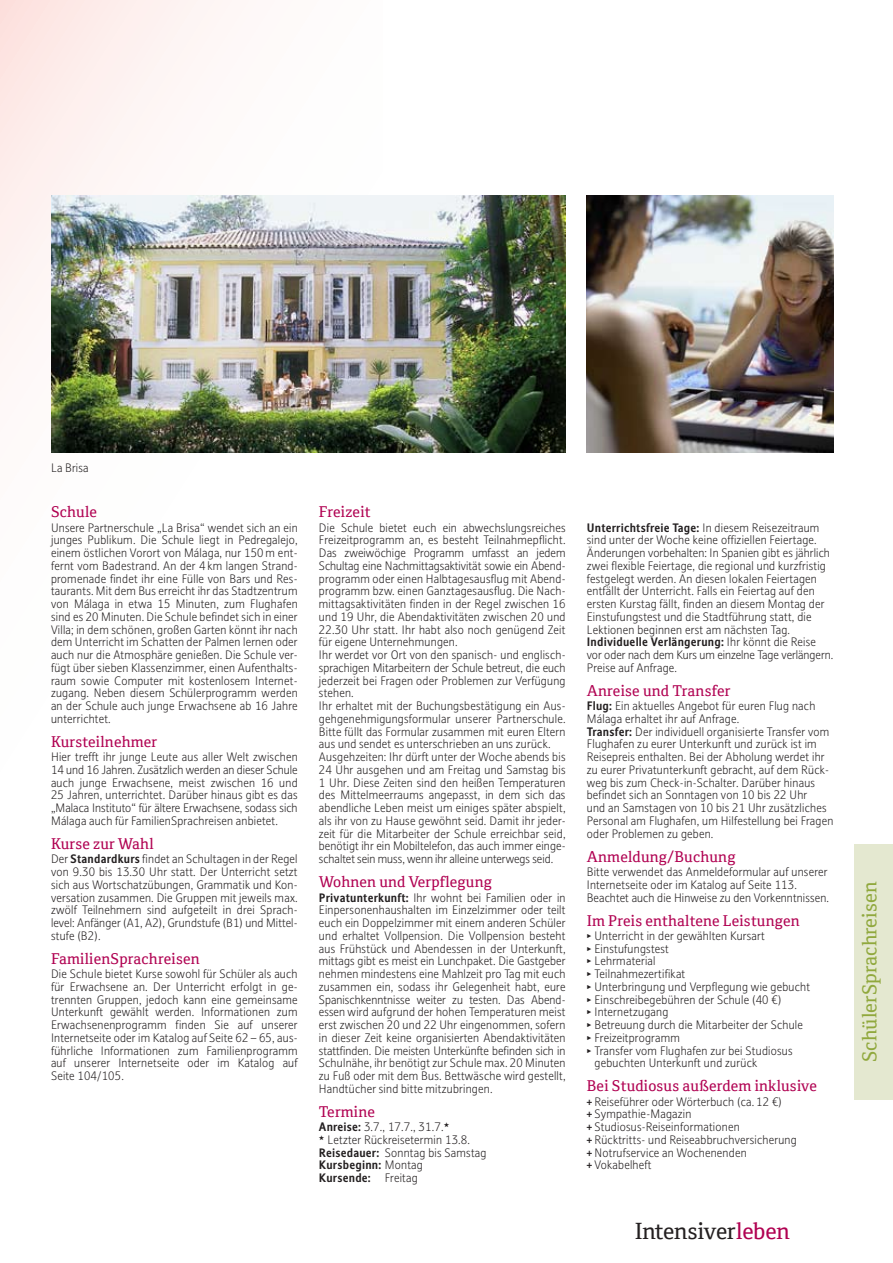
<style>
.page{position:relative;width:893px;height:1263px;background:#fff}
.page>*{position:absolute;margin:0;border:0;box-sizing:border-box;transform-origin:0 0}
.t1{font:22.5px "Cordale Regular SRM";letter-spacing:-.015em;color:#231f20}
.t2{font:19.5px "Cordale Regular SRM";color:#90a83d}
.t3{font:15px "Cordale Regular SRM";letter-spacing:.01em;color:#b00151}
.t4{font:11.55px/12.8px "Stroudley Light SRM";letter-spacing:.02em;color:#231f20}
.t5{font:11.55px/12.8px "Stroudley Bold SRM";letter-spacing:.02em;color:#231f20}
.t6{font:11.55px/12.8px "Stroudley Light SRM";color:#231f20}
.s1{font-family:"Stroudley Bold SRM"}
.s2{font-family:"Stroudley Light SRM"}
.s3{font-family:"Stroudley Bold SRM";font-size:9.75px}
.s4{color:#b00151}
</style>
<div class="page">
<div style="left:0;top:0;width:383px;height:1263px;background:linear-gradient(to bottom,#fdf5f4,#fff)"></div>
<img style="left:587px;top:196px;width:246px;height:257px">
<div style="left:855px;top:844px;width:38px;height:255px;background:#e4e8d0"></div>
<img style="left:51px;top:196px;width:515px;height:257px">
<p class="t4" style="left:51px;top:462px;width:39px">La Brisa</p>
<p class="t3" style="left:51px;top:503px;width:48px">Schule</p>
<p class="t4" style="left:51px;top:521px;width:248px;text-align:justify">Unsere Partnerschule „La Brisa“ wendet sich an ein junges Publikum. Die Schule liegt in Pedregalejo, einem östlichen Vorort von Málaga, nur 150 m ent&shy;fernt vom Badestrand. An der 4 km langen Strand&shy;promenade findet ihr eine Fülle von Bars und Res&shy;taurants. Mit dem Bus erreicht ihr das Stadtzentrum von Málaga in etwa 15 Minuten, zum Flughafen sind es 20 Minuten. Die Schule befindet sich in einer Villa; in dem schönen, großen Garten könnt ihr nach dem Unterricht im Schatten der Palmen lernen oder auch nur die Atmosphäre genießen. Die Schule ver&shy;fügt über sieben Klassenzimmer, einen Aufenthalts&shy;raum sowie Computer mit kostenlosem Internet&shy;zugang. Neben diesem Schülerprogramm werden an der Schule auch junge Erwachsene ab 16 Jahre unterrichtet.</p>
<p class="t3" style="left:51px;top:732px;width:108px">Kursteilnehmer</p>
<p class="t4" style="left:51px;top:751px;width:248px;text-align:justify">Hier trefft ihr junge Leute aus aller Welt zwischen 14 und 16 Jahren. Zusätzlich werden an dieser Schule auch junge Erwachsene, meist zwischen 16 und 25 Jahren, unterrichtet. Darüber hinaus gibt es das „Malaca Instituto“ für ältere Erwachsene, sodass sich Málaga auch für FamilienSprachreisen anbietet.</p>
<p class="t3" style="left:51px;top:834px;width:104px">Kurse zur Wahl</p>
<p class="t4" style="left:51px;top:853px;width:248px;text-align:justify">Der <span class="s1">Standardkurs</span> findet an Schultagen in der Regel von 9.30 bis 13.30 Uhr statt. Der Unterricht setzt sich aus Wortschatzübungen, Grammatik und Kon&shy;versation zusammen. Die Gruppen mit jeweils max. zwölf Teilnehmern sind aufgeteilt in drei Sprach&shy;level: Anfänger (A1, A2), Grundstufe (B1) und Mittel&shy;stufe (B2).</p>
<p class="t3" style="left:51px;top:949px;width:150px">FamilienSprachreisen</p>
<p class="t4" style="left:51px;top:967px;width:248px;text-align:justify">Die Schule bietet Kurse sowohl für Schüler als auch für Erwachsene an. Der Unterricht erfolgt in ge&shy;trennten Gruppen, jedoch kann eine gemeinsame Unterkunft gewählt werden. Informationen zum Erwachsenenprogramm finden Sie auf unserer Internetseite oder im Katalog auf Seite 62 – 65, aus&shy;führliche Informationen zum Familienprogramm auf unserer Internetseite oder im Katalog auf Seite 104/105.</p>
<p class="t3" style="left:319px;top:503px;width:53px">Freizeit</p>
<p class="t4" style="left:319px;top:521px;width:248px">Die Schule bietet euch ein abwechslungsreiches Freizeitprogramm an, es besteht Teilnahmepflicht.<br>Das zweiwöchige Programm umfasst an jedem Schultag eine Nachmittagsaktivität sowie ein Abend&shy;programm oder einen Halbtagesausflug mit Abend&shy;programm bzw. einen Ganztagesausflug. Die Nach&shy;mittagsaktivitäten finden in der Regel zwischen 16 und 19 Uhr, die Abendaktivitäten zwischen 20 und 22.30 Uhr statt. Ihr habt also noch genügend Zeit für eigene Unternehmungen.<br>Ihr werdet vor Ort von den spanisch- und englisch&shy;sprachigen Mitarbeitern der Schule betreut, die euch jederzeit bei Fragen oder Problemen zur Verfügung stehen.<br>Ihr erhaltet mit der Buchungsbestätigung ein Aus&shy;gehgenehmigungsformular unserer Partnerschule.<br>Bitte füllt das Formular zusammen mit euren Eltern aus und sendet es unterschrieben an uns zurück.<br>Ausgehzeiten: Ihr dürft unter der Woche abends bis 24 Uhr ausgehen und am Freitag und Samstag bis 1 Uhr. Diese Zeiten sind den heißen Temperaturen des Mittelmeerraums angepasst, in dem sich das abendliche Leben meist um einiges später abspielt, als ihr von zu Hause gewöhnt seid. Damit ihr jeder&shy;zeit für die Mitarbeiter der Schule erreichbar seid, benötigt ihr ein Mobiltelefon, das auch immer einge&shy;schaltet sein muss, wenn ihr alleine unterwegs seid.</p>
<p class="t3" style="left:319px;top:873px;width:175px">Wohnen und Verpflegung</p>
<p class="t4" style="left:319px;top:891px;width:248px;text-align:justify"><span class="s1">Privatunterkunft:</span> Ihr wohnt bei Familien oder in Einpersonenhaushalten im Einzelzimmer oder teilt euch ein Doppelzimmer mit einem anderen Schüler und erhaltet Vollpension. Die Vollpension besteht aus Frühstück und Abendessen in der Unterkunft, mittags gibt es meist ein Lunchpaket. Die Gastgeber nehmen mindestens eine Mahlzeit pro Tag mit euch zusammen ein, sodass ihr Gelegenheit habt, eure Spanischkenntnisse weiter zu testen. Das Abend&shy;essen wird aufgrund der hohen Temperaturen meist erst zwischen 20 und 22 Uhr eingenommen, sofern in dieser Zeit keine organisierten Abendaktivitäten stattfinden. Die meisten Unterkünfte befinden sich in Schulnähe, ihr benötigt zur Schule max. 20 Minuten zu Fuß oder mit dem Bus. Bettwäsche wird gestellt, Handtücher sind bitte mitzubringen.</p>
<p class="t3" style="left:319px;top:1102px;width:58px">Termine</p>
<p class="t4" style="left:319px;top:1121px;width:169px"><span class="s1">Anreise:</span> 3.7., 17.7., 31.7.̲<br>̲ Letzter Rückreisetermin 13.8.<br><span class="s1">Reisedauer:</span> Sonntag bis Samstag</p>
<p class="t5" style="left:319px;top:1159px;width:105px">Kursbeginn: <span class="s2">Montag<br></span>Kursende: <span class="s2">Freitag</span></p>
<p class="t5" style="left:587px;top:521px;width:234px">Unterrichtsfreie Tage: <span class="s2">In diesem Reisezeitraum</span></p>
<p class="t4" style="left:587px;top:534px;width:245px">sind unter der Woche keine offiziellen Feiertage.<br>Änderungen vorbehalten: In Spanien gibt es jährlich zwei flexible Feiertage, die regional und kurzfristig festgelegt werden. An diesen lokalen Feiertagen entfällt der Unterricht. Falls ein Feiertag auf den ersten Kurstag fällt, finden an diesem Montag der Einstufungstest und die Stadtführung statt, die Lektionen beginnen erst am nächsten Tag.</p>
<p class="t5" style="left:587px;top:636px;width:231px">Individuelle Verlängerung: <span class="s2">Ihr könnt die Reise</span></p>
<p class="t6" style="left:587px;top:648px;width:248px">vor oder nach dem Kurs um einzelne Tage verlängern.<br>Preise auf Anfrage.</p>
<p class="t3" style="left:587px;top:681px;width:145px">Anreise und Transfer</p>
<p class="t4" style="left:587px;top:700px;width:248px"><span class="s1">Flug:</span> Ein aktuelles Angebot für euren Flug nach Málaga erhaltet ihr auf Anfrage.<br><span class="s1">Transfer:</span> Der individuell organisierte Transfer vom Flughafen zu eurer Unterkunft und zurück ist im Reisepreis enthalten. Bei der Abholung werdet ihr zu eurer Privatunterkunft gebracht, auf dem Rück&shy;weg bis zum Check-in-Schalter. Darüber hinaus befindet sich an Sonntagen von 10 bis 22 Uhr<br>und an Samstagen von 10 bis 21 Uhr zusätzliches Personal am Flughafen, um Hilfestellung bei Fragen oder Problemen zu geben.</p>
<p class="t3" style="left:587px;top:847px;width:150px">Anmeldung/Buchung</p>
<p class="t4" style="left:587px;top:865px;width:244px">Bitte verwendet das Anmeldeformular auf unserer<br>Internetseite oder im Katalog auf Seite 113.<br>Beachtet auch die Hinweise zu den Vorkenntnissen.</p>
<p class="t3" style="left:587px;top:911px;width:214px">Im Preis enthaltene Leistungen</p>
<p class="t4" style="left:587px;top:929px;width:180px">̳ Unterricht in der gewählten Kursart</p>
<p class="t4" style="left:587px;top:942px;width:84px">̳ Einstufungstest</p>
<p class="t4" style="left:587px;top:955px;width:70px">̳ Lehrmaterial</p>
<p class="t4" style="left:587px;top:967px;width:100px">̳ Teilnahmezertifikat</p>
<p class="t4" style="left:587px;top:980px;width:225px">̳ Unterbringung und Verpflegung wie gebucht</p>
<p class="t4" style="left:587px;top:993px;width:196px">̳ Einschreibegebühren der Schule (40 €)</p>
<p class="t4" style="left:587px;top:1006px;width:83px">̳ Internetzugang</p>
<p class="t4" style="left:587px;top:1018px;width:218px">̳ Betreuung durch die Mitarbeiter der Schule</p>
<p class="t4" style="left:587px;top:1031px;width:95px">̳ Freizeitprogramm</p>
<p class="t4" style="left:587px;top:1044px;width:207px">̳ Transfer vom Flughafen zur bei Studiosus</p>
<p class="t4" style="left:594px;top:1057px;width:164px">gebuchten Unterkunft und zurück</p>
<p class="t3" style="left:587px;top:1077px;width:232px">Bei Studiosus außerdem inklusive</p>
<p class="t4" style="left:587px;top:1095px;width:211px"><span class="s3">+</span> Reiseführer oder Wörterbuch (ca. 12 €)<br><span class="s3">+</span> Sympathie-Magazin<br><span class="s3">+</span> Studiosus-Reiseinformationen<br><span class="s3">+</span> Rücktritts- und Reiseabbruchversicherung <span class="s3">+</span> Notrufservice an Wochenenden<br><span class="s3">+</span> Vokabelheft</p>
<h1 class="t1" style="left:635px;top:1217px;width:157px">Intensiver<span class="s4">leben</span></h1>
<h2 class="t2" style="left:858px;top:1062px;width:182px;rotate:-90deg">SchülerSprachreisen</h2>
</div>
